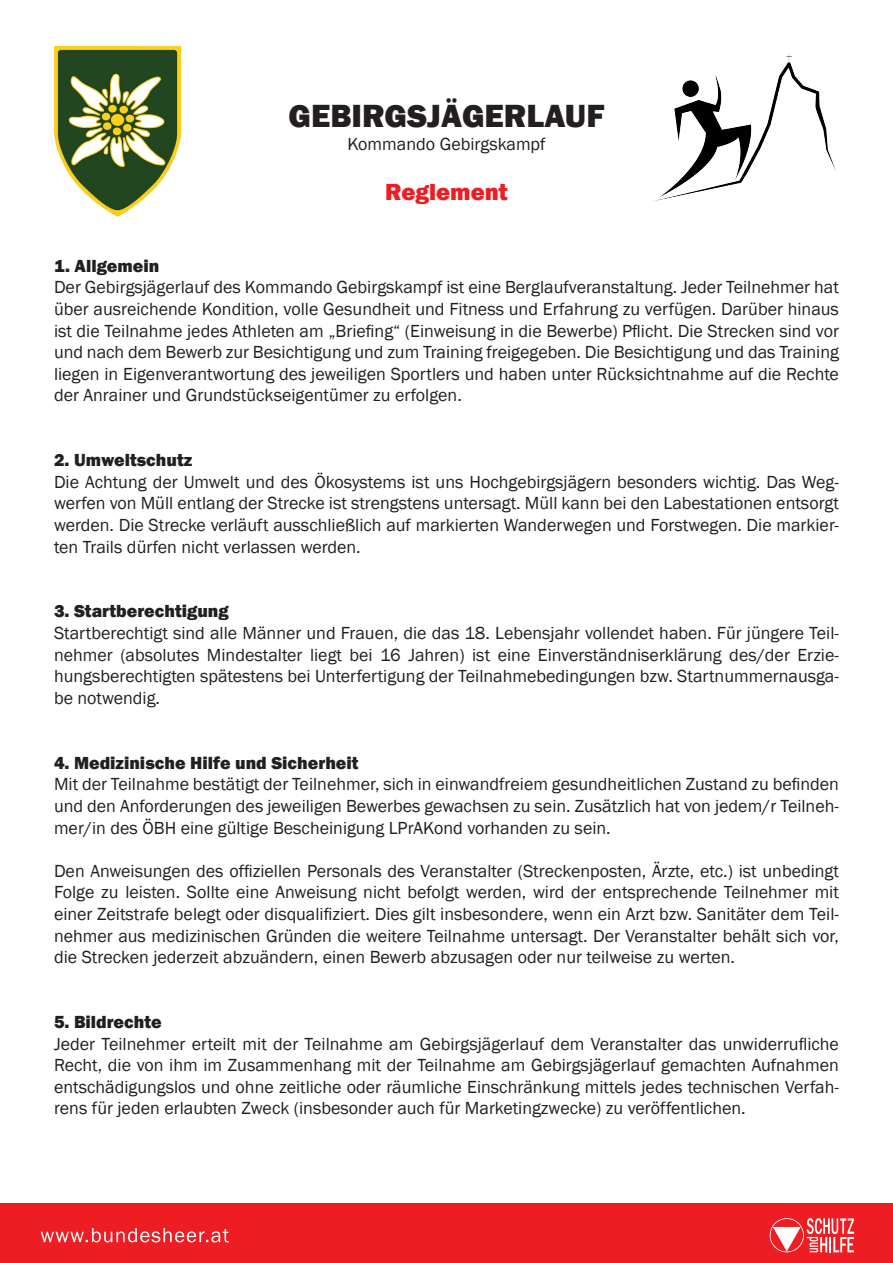
<style>
.page{position:relative;width:893px;height:1263px;background:#fff}
.page>*{position:absolute;margin:0;border:0;box-sizing:border-box;transform-origin:0 0}
.t1{font:800 33px "Franklin Gothic";color:#231f20}
.t2{font:800 24px "Franklin Gothic";color:#ee1d23}
.t3{font:18px/21.6px "Franklin Gothic";color:#231f20;text-align:justify}
.t4{font:800 18px "Franklin Gothic";color:#231f20}
</style>
<div class="page">
<div style="left:0;top:1203px;width:893px;height:60px;background:#ee1d23"></div>
<svg style="left:770px;top:1218px;width:84px;height:34px"></svg>
<svg style="left:41px;top:1228px;width:188px;height:14px"></svg>
<img style="left:55px;top:47px;width:126px;height:170px">
<img style="left:653px;top:54px;width:183px;height:148px">
<h1 class="t1" style="left:289px;top:95px;width:317px">GEBIRGSJÄGERLAUF</h1>
<p class="t3" style="left:347px;top:133px;width:200px">Kommando Gebirgskampf</p>
<h2 class="t2" style="left:385px;top:176px;width:124px">Reglement</h2>
<p class="t4" style="left:54px;top:254px;width:107px">1. Allgemein</p>
<p class="t3" style="left:54px;top:277px;width:786px">Der Gebirgsjägerlauf des Kommando Gebirgskampf ist eine Berglaufveranstaltung. Jeder Teilnehmer hat über ausreichende Kondition, volle Gesundheit und Fitness und Erfahrung zu verfügen. Darüber hinaus ist die Teilnahme jedes Athleten am „Briefing“ (Einweisung in die Bewerbe) Pflicht. Die Strecken sind vor und nach dem Bewerb zur Besichtigung und zum Training freigegeben. Die Besichtigung und das Training liegen in Eigenverantwortung des jeweiligen Sportlers und haben unter Rücksichtnahme auf die Rechte der Anrainer und Grundstückseigentümer zu erfolgen.</p>
<p class="t4" style="left:54px;top:449px;width:140px">2. Umweltschutz</p>
<p class="t3" style="left:54px;top:471px;width:786px">Die Achtung der Umwelt und des Ökosystems ist uns Hochgebirgsjägern besonders wichtig. Das Weg&shy;werfen von Müll entlang der Strecke ist strengstens untersagt. Müll kann bei den Labestationen entsorgt werden. Die Strecke verläuft ausschließlich auf markierten Wanderwegen und Forstwegen. Die markier&shy;ten Trails dürfen nicht verlassen werden.</p>
<p class="t4" style="left:54px;top:600px;width:176px">3. Startberechtigung</p>
<p class="t3" style="left:54px;top:623px;width:786px">Startberechtigt sind alle Männer und Frauen, die das 18. Lebensjahr vollendet haben. Für jüngere Teil&shy;nehmer (absolutes Mindestalter liegt bei 16 Jahren) ist eine Einverständniserklärung des/der Erzie&shy;hungsberechtigten spätestens bei Unterfertigung der Teilnahmebedingungen bzw. Startnummernausga&shy;be notwendig.</p>
<p class="t4" style="left:54px;top:751px;width:306px">4. Medizinische Hilfe und Sicherheit</p>
<p class="t3" style="left:54px;top:774px;width:786px">Mit der Teilnahme bestätigt der Teilnehmer, sich in einwandfreiem gesundheitlichen Zustand zu befinden und den Anforderungen des jeweiligen Bewerbes gewachsen zu sein. Zusätzlich hat von jedem/r Teilneh&shy;mer/in des ÖBH eine gültige Bescheinigung LPrAKond vorhanden zu sein.</p>
<p class="t3" style="left:54px;top:860px;width:786px">Den Anweisungen des offiziellen Personals des Veranstalter (Streckenposten, Ärzte, etc.) ist unbedingt Folge zu leisten. Sollte eine Anweisung nicht befolgt werden, wird der entsprechende Teilnehmer mit einer Zeitstrafe belegt oder disqualifiziert. Dies gilt insbesondere, wenn ein Arzt bzw. Sanitäter dem Teil&shy;nehmer aus medizinischen Gründen die weitere Teilnahme untersagt. Der Veranstalter behält sich vor, die Strecken jederzeit abzuändern, einen Bewerb abzusagen oder nur teilweise zu werten.</p>
<p class="t4" style="left:54px;top:1010px;width:109px">5. Bildrechte</p>
<p class="t3" style="left:54px;top:1033px;width:786px">Jeder Teilnehmer erteilt mit der Teilnahme am Gebirgsjägerlauf dem Veranstalter das unwiderrufliche Recht, die von ihm im Zusammenhang mit der Teilnahme am Gebirgsjägerlauf gemachten Aufnahmen entschädigungslos und ohne zeitliche oder räumliche Einschränkung mittels jedes technischen Verfah&shy;rens für jeden erlaubten Zweck (insbesonder auch für Marketingzwecke) zu veröffentlichen.</p>
</div>
